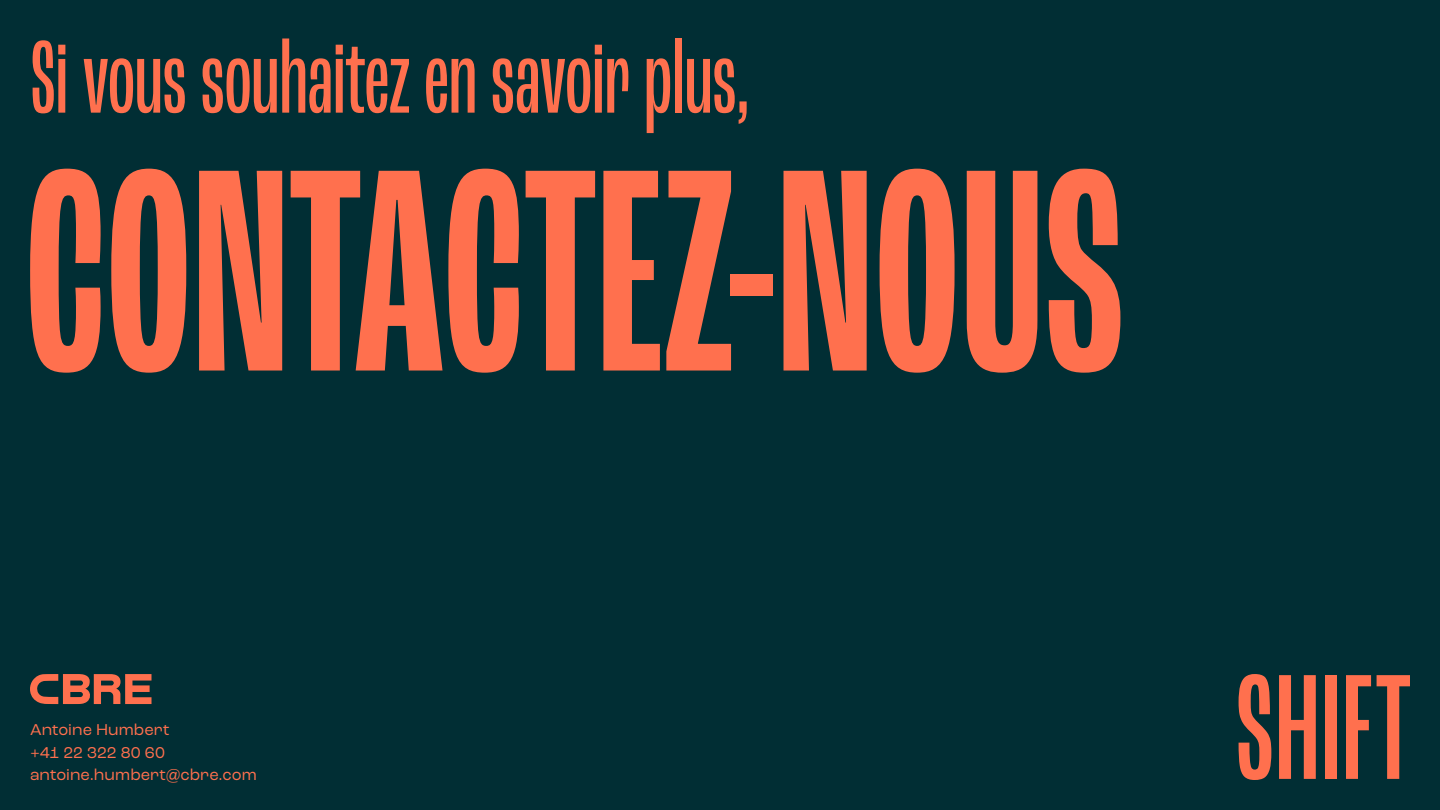
<style>
.page{position:relative;width:1440px;height:810px;background:#012e34}
.page>*{position:absolute;margin:0;border:0;box-sizing:border-box;transform-origin:0 0}
.heading_4{font:500 extra-condensed 303.52px "Roc Grotesk";letter-spacing:-.01em;color:#ff704e}
.heading_4-2{font:extra-condensed 108.75px "Roc Grotesk";letter-spacing:-.015em;color:#ff704e}
.Teaser_body_copy{font:16.5px/22.5px "Roc Grotesk";letter-spacing:.005em;color:#ff704e}
</style>
<div class="page">
<svg style="left:1239px;top:674px;width:32px;height:106px"></svg>
<svg style="left:1279px;top:675px;width:37px;height:104px"></svg>
<div style="left:1325px;top:675px;width:12px;height:104px;background:#ff704e"></div>
<svg style="left:1346px;top:675px;width:25px;height:104px"></svg>
<svg style="left:1377px;top:675px;width:33px;height:104px"></svg>
<svg style="left:30px;top:674px;width:122px;height:30px"></svg>
<p class="heading_4-2" style="left:30px;top:17px;width:725px">Si vous souhaitez en savoir plus,</p>
<p class="heading_4" style="left:23px;top:100px;width:1105px">CONTACTEZ-NOUS</p>
<p class="Teaser_body_copy" style="left:30px;top:718px;width:141px">Antoine Humbert +41 22 322 80 60</p>
<p class="Teaser_body_copy" style="left:30px;top:763px;width:228px">antoine.humbert@cbre.com</p>
</div>
